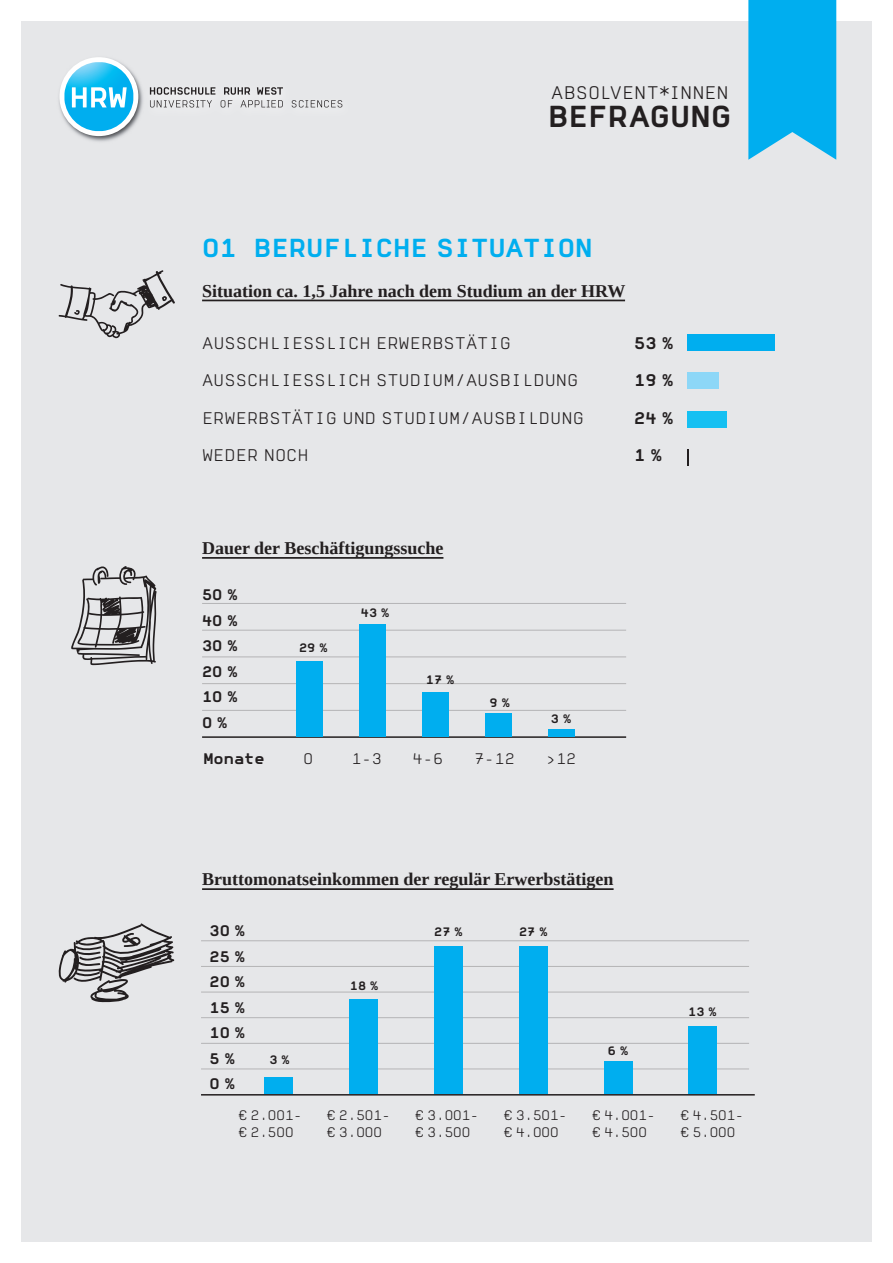
<style>
.page{position:relative;width:893px;height:1263px;background:#fff}
.page>*{position:absolute;margin:0;border:0;box-sizing:border-box;transform-origin:0 0}
.t1{font:348.45px "Chartwell Bars Vertical";color:#00aeef}
.t2{font:220.5px "Chartwell Bars Vertical";color:#00aeef}
.t3{font:155.55px "Sketch Iconsbold";color:#231f20}
.t4{font:136.35px "Sketch Iconsbold";color:#231f20}
.t5{font:132.9px "Sketch Iconsbold";color:#231f20}
.t6{font:29.7px "Normetica C";letter-spacing:.005em;color:#231f20}
.t7{font:25.5px "Normetica C";color:#00aeef}
.t8{font:700 18px "Liberation Serif";color:#231f20}
.t9{font:17.85px "Normetica A";color:#231f20}
.t10{font:16.5px "Normetica A";color:#231f20}
.t11{font:16.5px "Normetica C";color:#231f20}
.t12{font:15px/25.5px "Normetica C";color:#231f20;text-align:justify}
.t13{font:15px "Normetica A";color:#231f20}
.t14{font:13.5px/16.5px "Normetica A";letter-spacing:-.05em;color:#231f20}
.t15{font:12px "Normetica C";color:#231f20}
.s1{color:#8dd7f7}
.s2{color:#15c0f2}
.s3{color:#231f20}
</style>
<div class="page">
<div style="left:21px;top:21px;width:851px;height:1221px;background:#e6e7e9"></div>
<svg style="left:748px;top:0;width:88px;height:160px;background:#15b3ee"></svg>
<img style="left:59px;top:59px;width:84px;height:83px">
<div style="left:59px;top:57px;width:79px;height:79px;background:#fff;border-radius:50%"></div>
<svg style="left:64px;top:62px;width:69px;height:69px"></svg>
<svg style="left:292px;top:100px;width:50px;height:7px"></svg>
<svg style="left:150px;top:87px;width:65px;height:20px"></svg>
<svg style="left:221px;top:87px;width:62px;height:20px"></svg>
<hr style="left:202px;top:300px;width:423px;height:1px;background:#231f20">
<hr style="left:202px;top:557px;width:241px;height:2px;background:#231f20">
<hr style="left:202px;top:888px;width:412px;height:2px;background:#231f20">
<hr style="left:202px;top:710px;width:424px;height:1px;background:#231f20">
<hr style="left:202px;top:683px;width:424px;height:1px;background:#231f20">
<hr style="left:202px;top:656px;width:424px;height:1px;background:#231f20">
<hr style="left:202px;top:630px;width:424px;height:1px;background:#231f20">
<hr style="left:202px;top:603px;width:424px;height:1px;background:#231f20">
<hr style="left:202px;top:736px;width:424px;height:2px;background:#231f20">
<hr style="left:201px;top:1068px;width:548px;height:1px;background:#231f20">
<hr style="left:201px;top:1043px;width:548px;height:1px;background:#231f20">
<hr style="left:201px;top:1017px;width:548px;height:1px;background:#231f20">
<hr style="left:201px;top:992px;width:548px;height:1px;background:#231f20">
<hr style="left:201px;top:966px;width:548px;height:1px;background:#231f20">
<hr style="left:201px;top:940px;width:548px;height:1px;background:#231f20">
<hr style="left:201px;top:1094px;width:554px;height:1px;background:#231f20">
<div style="left:434px;top:946px;width:29px;height:147px;background:#00aeef"></div>
<div style="left:349px;top:999px;width:29px;height:94px;background:#00aeef"></div>
<div style="left:265px;top:1077px;width:28px;height:16px;background:#00aeef"></div>
<div style="left:519px;top:946px;width:28px;height:147px;background:#00aeef"></div>
<div style="left:604px;top:1061px;width:28px;height:32px;background:#00aeef"></div>
<div style="left:689px;top:1026px;width:28px;height:67px;background:#00aeef"></div>
<p class="t9" style="left:551px;top:83px;width:179px">ABSOLVENT*INNEN</p>
<h3 class="t6" style="left:548px;top:98px;width:184px">BEFRAGUNG</h3>
<h3 class="t5" style="left:57px;top:245px;width:133px">5</h3>
<h3 class="t7" style="left:202px;top:232px;width:392px">01 BERUFLICHE SITUATION</h3>
<p class="t8" style="left:202px;top:279px;width:425px">Situation ca. 1,5 Jahre nach dem Studium an der HRW</p>
<p class="t10" style="left:202px;top:333px;width:310px">AUSSCHLIESSLICH ERWERBSTÄTIG</p>
<p class="t11" style="left:634px;top:333px;width:41px">53 %</p>
<p class="t10" style="left:202px;top:371px;width:378px">AUSSCHLIESSLICH STUDIUM/AUSBILDUNG</p>
<p class="t11" style="left:634px;top:370px;width:41px">19 %</p>
<p class="t10" style="left:202px;top:408px;width:383px">ERWERBSTÄTIG UND STUDIUM/AUSBILDUNG</p>
<p class="t11" style="left:634px;top:408px;width:41px">24 %</p>
<p class="t10" style="left:202px;top:446px;width:108px">WEDER NOCH</p>
<p class="t11" style="left:634px;top:445px;width:29px">1 %</p>
<h2 class="t2" style="left:898px;top:323px;width:156px;rotate:90deg">53+<span class="s1">19</span><span class="s2">+24</span><span class="s3">1</span></h2>
<h3 class="t4" style="left:61px;top:557px;width:111px">"</h3>
<p class="t8" style="left:202px;top:536px;width:243px">Dauer der Beschäftigungssuche</p>
<p class="t12" style="left:202px;top:581px;width:37px">50 % 40 % 30 % 20 % 10 % 0 %</p>
<p class="t15" style="left:361px;top:605px;width:30px">43 %</p>
<h1 class="t1" style="left:278px;top:403px;width:317px">29+43+17+9+3</h1>
<p class="t15" style="left:299px;top:640px;width:30px">29 %</p>
<p class="t15" style="left:426px;top:672px;width:30px">17 %</p>
<p class="t15" style="left:489px;top:695px;width:22px">9 %</p>
<p class="t15" style="left:551px;top:711px;width:22px">3 %</p>
<p class="t12" style="left:203px;top:745px;width:63px">Monate</p>
<p class="t13" style="left:303px;top:750px;width:12px">0</p>
<p class="t13" style="left:351px;top:750px;width:32px">1-3</p>
<p class="t13" style="left:413px;top:750px;width:32px">4-6</p>
<p class="t13" style="left:474px;top:750px;width:42px">7-12</p>
<p class="t13" style="left:546px;top:750px;width:32px">&gt;12</p>
<h3 class="t3" style="left:44px;top:877px;width:147px">@</h3>
<p class="t8" style="left:202px;top:867px;width:413px">Bruttomonatseinkommen der regulär Erwerbstätigen</p>
<p class="t12" style="left:210px;top:917px;width:37px;text-align:left">30 %<br>25 %<br>20 %<br>15 %<br>10 %<br>5 %<br>0 %</p>
<p class="t14" style="left:238px;top:1107px;width:66px">¤ 2.001- ¤ 2.500</p>
<p class="t14" style="left:327px;top:1107px;width:66px">¤ 2.501- ¤ 3.000</p>
<p class="t14" style="left:415px;top:1107px;width:66px">¤ 3.001- ¤ 3.500</p>
<p class="t14" style="left:503px;top:1107px;width:66px">¤ 3.501- ¤ 4.000</p>
<p class="t14" style="left:592px;top:1107px;width:66px">¤ 4.001- ¤ 4.500</p>
<p class="t14" style="left:680px;top:1107px;width:66px">¤ 4.501- ¤ 5.000</p>
<p class="t15" style="left:434px;top:924px;width:30px">27 %</p>
<p class="t15" style="left:519px;top:924px;width:30px">27 %</p>
<p class="t15" style="left:350px;top:978px;width:30px">18 %</p>
<p class="t15" style="left:688px;top:1004px;width:30px">13 %</p>
<p class="t15" style="left:608px;top:1043px;width:22px">6 %</p>
<p class="t15" style="left:269px;top:1052px;width:22px">3 %</p>
</div>
